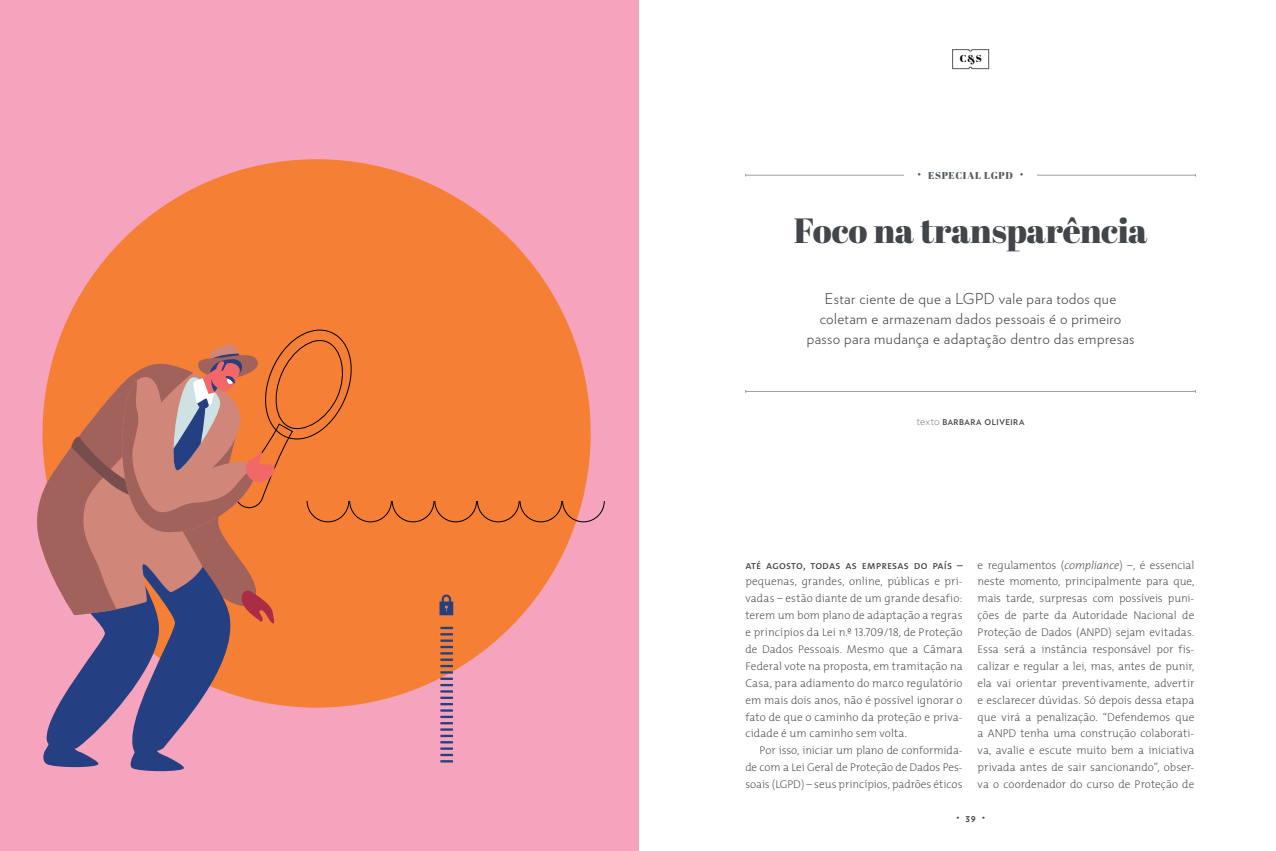
<style>
.page{position:relative;width:1276px;height:851px;background:#fff}
.page>*{position:absolute;margin:0;border:0;box-sizing:border-box;transform-origin:0 0}
.t1{font:35px "Abril Fatface";letter-spacing:-.01em;color:#42464a}
.t2{font:300 15px/20px "Verlag";letter-spacing:.025em;color:#42464a;text-align:center}
.t3{font:200 11.25px/16.9px "The Mix";color:#414042;text-align:justify}
.t4{font:11.25px "The Mix Caps";letter-spacing:.005em;color:#414042}
.t5{font:10px "Abril Fatface";letter-spacing:.065em;color:#555b5f}
.t6{font:10px "Abril Fatface";color:#000}
.t7{font:700 10px "Verlag";color:#414042}
.t8{font:700 7.88px "Verlag";letter-spacing:.065em;color:#42464a}
.s1{font-weight:200;font-size:11.25px}
.s2{font-family:"The Mix Light Caps";font-weight:400}
.s3{font-family:"The Mix Extra Light Caps";font-weight:400}
.s4{font-style:italic}
</style>
<div class="page">
<svg style="left:952px;top:49px;width:37px;height:20px"></svg>
<div style="left:0;top:0;width:638px;height:850px;background:#f6a3bd"></div>
<div style="left:43px;top:159px;width:548px;height:548px;background:#f58035;border-radius:50%"></div>
<hr style="left:745px;top:391px;width:450px;height:1px;background:#9aa0a4">
<hr style="left:745px;top:175px;width:450px;height:1px;background:#9aa0a4">
<div style="left:904px;top:163px;width:133px;height:18px;background:#fff"></div>
<svg style="left:37px;top:323px;width:568px;height:449px"></svg>
<p class="t6" style="left:959px;top:51px;width:23px">C&amp;S</p>
<p class="t5" style="left:928px;top:168px;width:86px">ESPECIAL LGPD</p>
<h1 class="t1" style="left:794px;top:206px;width:355px">Foco na transparência</h1>
<h2 class="t2" style="left:807px;top:288px;width:329px">Estar ciente de que a LGPD vale para todos que coletam e armazenam dados pessoais é o primeiro passo para mudança e adaptação dentro das empresas</h2>
<p class="t8" style="left:916px;top:415px;width:109px"><span class="s1">texto</span> BARBARA OLIVEIRA</p>
<p class="t4" style="left:745px;top:555px;width:219px">até agosto, todas as empresas do país –</p>
<p class="t3" style="left:745px;top:572px;width:219px">pequenas, grandes, online, públicas e pri&shy;vadas – estão diante de um grande desafio: terem um bom plano de adaptação a regras e princípios da Lei n.<span class="s2">º</span> <span class="s3">13</span>.<span class="s3">709</span>/<span class="s3">18</span>, de Proteção de Dados Pessoais. Mesmo que a Câmara Federal vote na proposta, em tramitação na Casa, para adiamento do marco regulatório em mais dois anos, não é possível ignorar o fato de que o caminho da proteção e priva&shy;cidade é um caminho sem volta.</p>
<p class="t3" style="left:745px;top:741px;width:219px;text-indent:14px">Por isso, iniciar um plano de conformida&shy;de com a Lei Geral de Proteção de Dados Pes&shy;soais (LGPD) – seus princípios, padrões éticos</p>
<p class="t3" style="left:977px;top:556px;width:218px">e regulamentos (<span class="s4">compliance</span>) –, é essencial neste momento, principalmente para que, mais tarde, surpresas com possíveis puni&shy;ções de parte da Autoridade Nacional de Proteção de Dados (ANPD) sejam evitadas.<br>Essa será a instância responsável por fis&shy;calizar e regular a lei, mas, antes de punir, ela vai orientar preventivamente, advertir e esclarecer dúvidas. Só depois dessa etapa que virá a penalização. “Defendemos que a ANPD tenha uma construção colaborati&shy;va, avalie e escute muito bem a iniciativa privada antes de sair sancionando”, obser&shy;va o coordenador do curso de Proteção de</p>
<p class="t7" style="left:965px;top:810px;width:12px">39</p>
</div>
